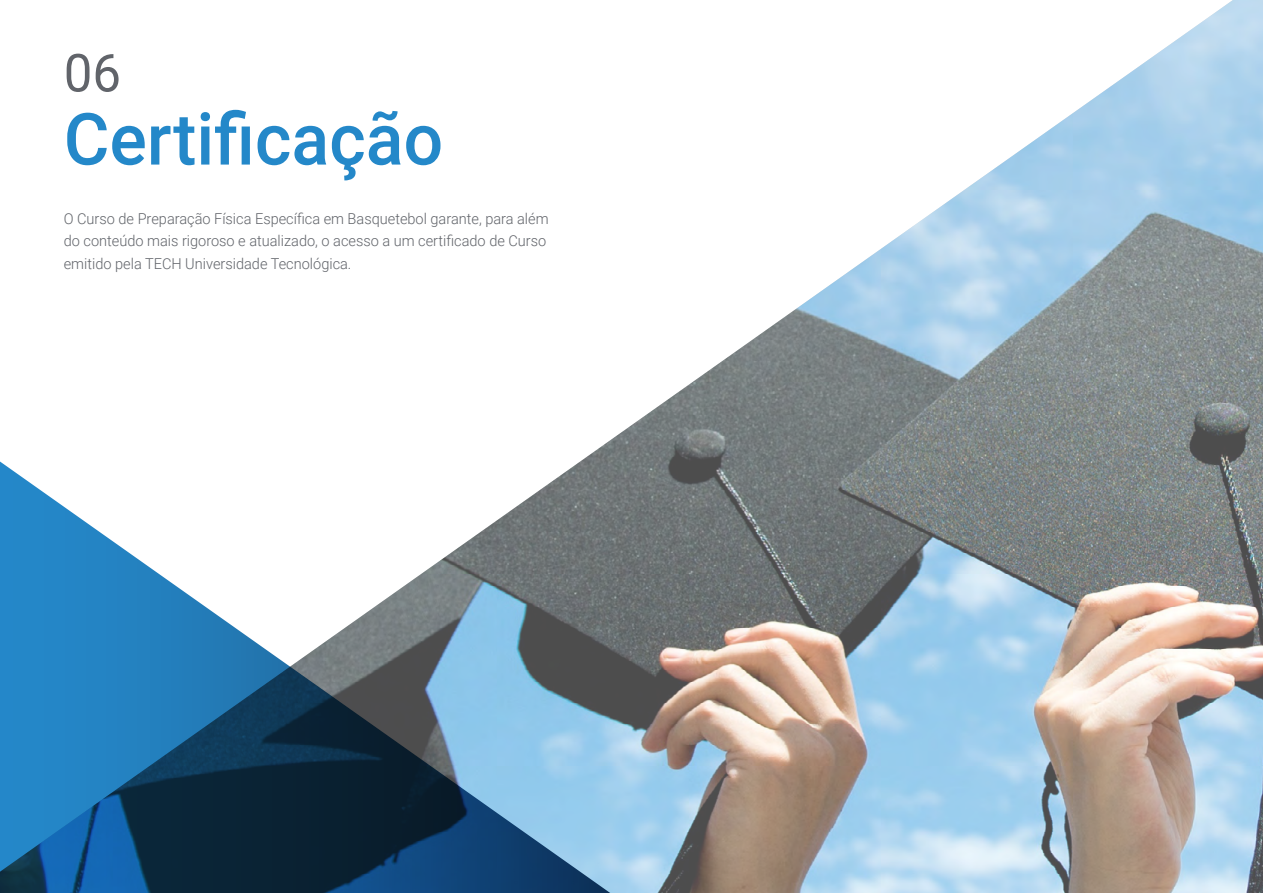
<style>
.page{position:relative;width:1263px;height:893px;background:#fff}
.page>*{position:absolute;margin:0;border:0;box-sizing:border-box;transform-origin:0 0}
.t1{font:500 72px "Roboto";color:#2488c9}
.t2{font:52.5px "Roboto";color:#61646a}
.t3{font:300 15px/22.5px "Roboto";color:#61646a}
</style>
<div class="page">
<img style="left:602px;top:0;width:661px;height:893px">
<svg style="left:0;top:446px;width:640px;height:447px"></svg>
<h2 class="t2" style="left:64px;top:36px;width:59px">06</h2>
<h1 class="t1" style="left:64px;top:89px;width:381px">Certificação</h1>
<p class="t3" style="left:64px;top:207px;width:486px">O Curso de Preparação Física Específica em Basquetebol garante, para além do conteúdo mais rigoroso e atualizado, o acesso a um certificado de Curso emitido pela TECH Universidade Tecnológica.</p>
</div>
